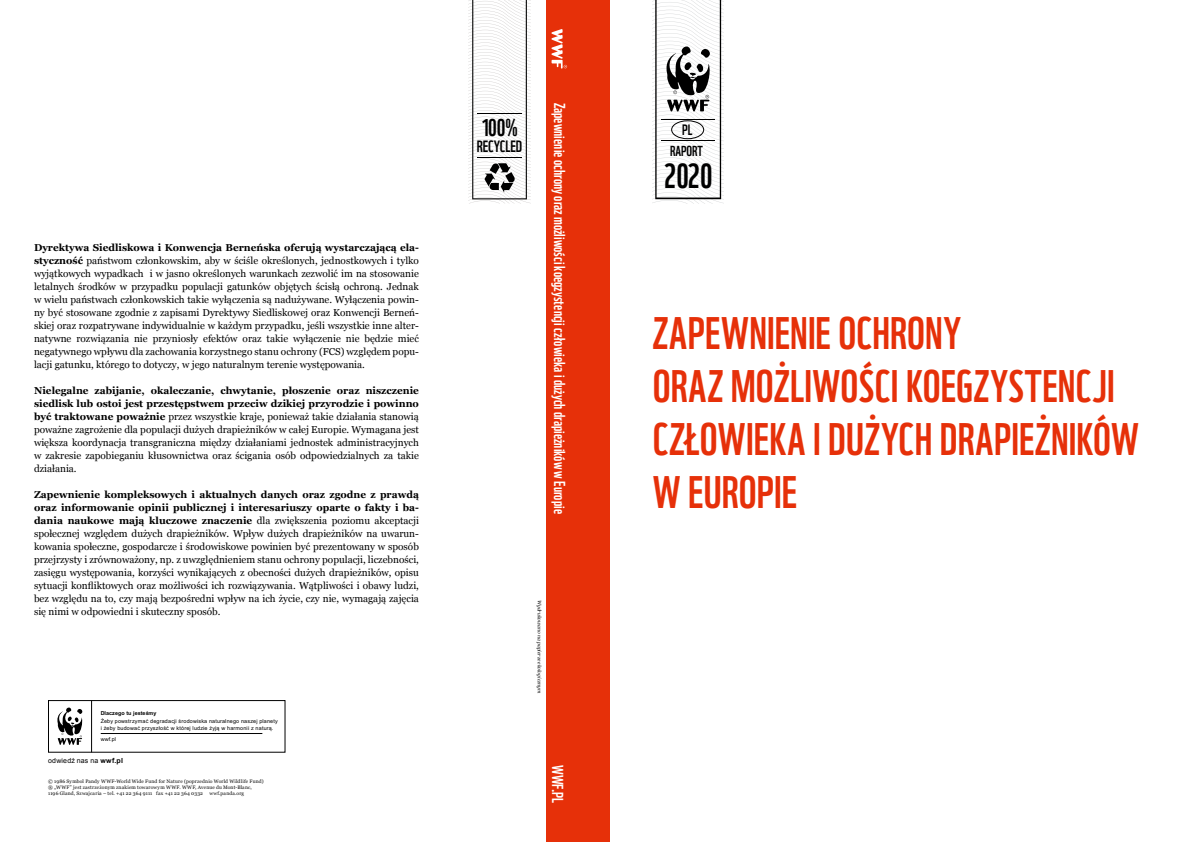
<style>
.page{position:relative;width:1191px;height:842px;background:#fff}
.page>*{position:absolute;margin:0;border:0;box-sizing:border-box;transform-origin:0 0}
.t1{font:44.4px/53px "WWF";letter-spacing:.005em;color:#e63009}
.t2{font:33.8px "WWF";color:#000}
.t3{font:23.6px "WWF";color:#000}
.t4{font:15.9px "WWF";color:#000}
.t5{font:15.5px "WWF";color:#fff}
.t6{font:14.6px "WWF";color:#000}
.t7{font:14.1px "WWF";color:#000}
.t8{font:10px/13px "Georgia";color:#000;text-align:justify}
.t9{font:7px "Arial";letter-spacing:.025em;color:#000}
.t10{font:5.4px/6.8px "Arial";letter-spacing:.03em;color:#000}
.t11{font:700 5.4px "Arial";letter-spacing:.005em;color:#000}
.t12{font:5px/6px "Georgia";letter-spacing:.03em;color:#000}
.t13{font:italic 5px "Georgia";color:#000}
.s1{font-weight:700}
</style>
<div class="page">
<div style="left:545px;top:0;width:64px;height:842px;background:#e63009"></div>
<svg style="left:653px;top:0;width:70px;height:203px"></svg>
<div style="left:671px;top:121px;width:33px;height:18px;border:1px solid #000;border-radius:50%"></div>
<svg style="left:551px;top:29px;width:16px;height:40px"></svg>
<div style="left:48px;top:700px;width:237px;height:52px;border:1px solid #000"></div>
<hr style="left:101px;top:733px;width:161px;height:1px;background:#000">
<hr style="left:91px;top:700px;width:1px;height:52px;background:#000">
<svg style="left:57px;top:707px;width:26px;height:38px"></svg>
<svg style="left:468px;top:0;width:63px;height:203px"></svg>
<hr style="left:477px;top:157px;width:45px;height:1px;background:#000">
<p class="t8" style="left:34px;top:241px;width:386px"><span class="s1">Dyrektywa Siedliskowa i Konwencja Berneńska oferują wystarczającą ela&shy;styczność</span> państwom członkowskim, aby w ściśle określonych, jednostkowych i tylko wyjątkowych wypadkach i w jasno określonych warunkach zezwolić im na stosowanie letalnych środków w przypadku populacji gatunków objętych ścisłą ochroną. Jednak w wielu państwach członkowskich takie wyłączenia są nadużywane. Wyłączenia powin&shy;ny być stosowane zgodnie z zapisami Dyrektywy Siedliskowej oraz Konwencji Berneń&shy;skiej oraz rozpatrywane indywidualnie w każdym przypadku, jeśli wszystkie inne alter&shy;natywne rozwiązania nie przyniosły efektów oraz takie wyłączenie nie będzie mieć negatywnego wpływu dla zachowania korzystnego stanu ochrony (FCS) względem popu&shy;lacji gatunku, którego to dotyczy, w jego naturalnym terenie występowania.</p>
<p class="t8" style="left:34px;top:384px;width:386px"><span class="s1">Nielegalne zabijanie, okaleczanie, chwytanie, płoszenie oraz niszczenie siedlisk lub ostoi jest przestępstwem przeciw dzikiej przyrodzie i powinno być traktowane poważnie</span> przez wszystkie kraje, ponieważ takie działania stanowią poważne zagrożenie dla populacji dużych drapieżników w całej Europie. Wymagana jest większa koordynacja transgraniczna między działaniami jednostek administracyjnych w zakresie zapobieganiu kłusownictwa oraz ścigania osób odpowiedzialnych za takie działania.</p>
<p class="t8" style="left:34px;top:488px;width:386px"><span class="s1">Zapewnienie kompleksowych i aktualnych danych oraz zgodne z prawdą oraz informowanie opinii publicznej i interesariuszy oparte o fakty i ba&shy;dania naukowe mają kluczowe znaczenie</span> dla zwiększenia poziomu akceptacji społecznej względem dużych drapieżników. Wpływ dużych drapieżników na uwarun&shy;kowania społeczne, gospodarcze i środowiskowe powinien być prezentowany w sposób przejrzysty i zrównoważony, np. z uwzględnieniem stanu ochrony populacji, liczebności, zasięgu występowania, korzyści wynikających z obecności dużych drapieżników, opisu sytuacji konfliktowych oraz możliwości ich rozwiązywania. Wątpliwości i obawy ludzi, bez względu na to, czy mają bezpośredni wpływ na ich życie, czy nie, wymagają zajęcia się nimi w odpowiedni i skuteczny sposób.</p>
<p class="t11" style="left:101px;top:709px;width:57px">Dlaczego tu jesteśmy</p>
<p class="t10" style="left:101px;top:736px;width:17px">wwf.pl</p>
<p class="t10" style="left:101px;top:718px;width:179px">Żeby powstrzymać degradacji środowiska naturalnego naszej planety i żeby budować przyszłość w której ludzie żyją w harmonii z naturą.</p>
<p class="t9" style="left:48px;top:756px;width:76px">odwiedź nas na <span class="s1">wwf.pl</span></p>
<p class="t12" style="left:48px;top:778px;width:217px">© 1986 Symbol Pandy WWF-World Wide Fund for Nature (poprzednio World Wildlife Fund) ® „WWF” jest zastrzeżonym znakiem towarowym WWF. WWF, Avenue du Mont-Blanc,<br>1196 Gland, Szwajcaria – tel. +41 22 364 9111 fax +41 22 364 0332</p>
<p class="t12" style="left:209px;top:790px;width:36px">wwf.panda.org</p>
<h3 class="t3" style="left:481px;top:109px;width:38px">100%</h3>
<h3 class="t4" style="left:477px;top:134px;width:47px">RECYCLED</h3>
<h3 class="t5" style="left:572px;top:103px;width:413px;rotate:90deg">Zapewnienie ochrony oraz możliwości koegzystencji człowieka i dużych drapieżników w Europie</h3>
<p class="t13" style="left:542px;top:600px;width:95px;rotate:90deg">Wydrukowano na papierze ekologicznym</p>
<h3 class="t5" style="left:570px;top:765px;width:40px;rotate:90deg">WWF.PL</h3>
<h3 class="t6" style="left:682px;top:118px;width:12px">PL</h3>
<h3 class="t7" style="left:670px;top:140px;width:34px">RAPORT</h3>
<h2 class="t2" style="left:664px;top:150px;width:50px">2020</h2>
<h1 class="t1" style="left:653px;top:302px;width:487px">ZAPEWNIENIE OCHRONY<br>ORAZ MOŻLIWOŚCI KOEGZYSTENCJI<br>CZŁOWIEKA I DUŻYCH DRAPIEŻNIKÓW<br>W EUROPIE</h1>
</div>
